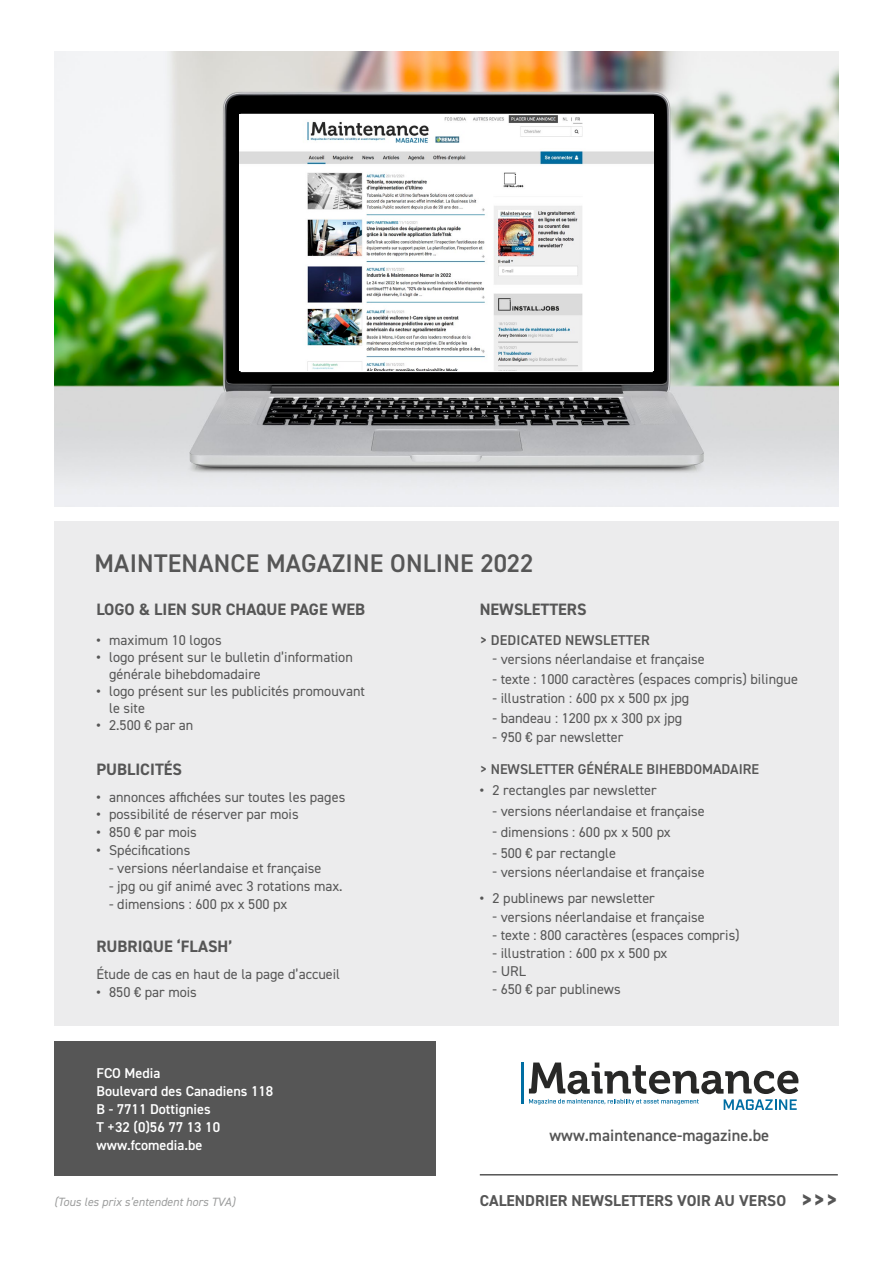
<style>
.page{position:relative;width:893px;height:1263px;background:#fff}
.page>*{position:absolute;margin:0;border:0;box-sizing:border-box;transform-origin:0 0}
.t1{font:600 25.5px "DIN2014";letter-spacing:.01em;color:#565656}
.t2{font:700 16.5px "DIN2014";color:#565656}
.t3{font:600 16.5px "DIN2014";color:#565656}
.t4{font:700 15.75px "DIN2014";color:#565656}
.t5{font:14.25px/17.1px "DIN2014";color:#565656}
.t6{font:600 14.25px/18px "DIN2014";color:#fff}
.t7{font:600 14.25px "DIN2014";color:#565656}
.t8{font:italic 12px "DIN2014";color:#9c9d9d}
.s1{font-weight:700}
.s2{font-size:24px}
</style>
<div class="page">
<div style="left:54px;top:521px;width:785px;height:504px;background:#ececed"></div>
<div style="left:54px;top:1041px;width:382px;height:134px;background:#565656"></div>
<img style="left:54px;top:52px;width:785px;height:454px">
<img style="left:240px;top:114px;width:413px;height:257px">
<hr style="left:480px;top:1174px;width:358px;height:1px;background:#000">
<svg style="left:529px;top:1062px;width:269px;height:48px"></svg>
<hr style="left:521px;top:1063px;width:2px;height:41px;background:#006ea3">
<h1 class="t1" style="left:94px;top:546px;width:441px">MAINTENANCE MAGAZINE ONLINE 2022</h1>
<p class="t2" style="left:96px;top:598px;width:270px">LOGO &amp; LIEN SUR CHAQUE PAGE WEB</p>
<p class="t5" style="left:96px;top:631px;width:127px"><span class="s1">•</span> maximum 10 logos</p>
<p class="t5" style="left:109px;top:648px;width:245px;text-indent:-13px"><span class="s1">•</span> logo présent sur le bulletin d’information générale bihebdomadaire</p>
<p class="t5" style="left:109px;top:682px;width:257px;text-indent:-13px"><span class="s1">•</span> logo présent sur les publicités promouvant le site</p>
<p class="t5" style="left:96px;top:717px;width:98px"><span class="s1">•</span> 2.500 € par an</p>
<p class="t2" style="left:96px;top:759px;width:87px">PUBLICITÉS</p>
<p class="t5" style="left:96px;top:789px;width:250px"><span class="s1">•</span> annonces affichées sur toutes les pages</p>
<p class="t5" style="left:96px;top:806px;width:204px"><span class="s1">•</span> possibilité de réserver par mois</p>
<p class="t5" style="left:96px;top:823px;width:102px"><span class="s1">•</span> 850 € par mois</p>
<p class="t5" style="left:96px;top:841px;width:95px"><span class="s1">•</span> Spécifications</p>
<p class="t5" style="left:109px;top:859px;width:214px">- versions néerlandaise et française</p>
<p class="t5" style="left:109px;top:877px;width:235px">- jpg ou gif animé avec 3 rotations max.</p>
<p class="t5" style="left:109px;top:895px;width:180px">- dimensions : 600 px x 500 px</p>
<p class="t2" style="left:96px;top:935px;width:138px">RUBRIQUE ‘FLASH’</p>
<p class="t5" style="left:96px;top:965px;width:245px">Étude de cas en haut de la page d’accueil</p>
<p class="t5" style="left:96px;top:983px;width:102px"><span class="s1">•</span> 850 € par mois</p>
<p class="t6" style="left:97px;top:1063px;width:178px">FCO Media<br>Boulevard des Canadiens 118<br>B - 7711 Dottignies<br>T +32 (0)56 77 13 10 www.fcomedia.be</p>
<p class="t8" style="left:54px;top:1195px;width:183px">(Tous les prix s’entendent hors TVA)</p>
<p class="t2" style="left:480px;top:598px;width:108px">NEWSLETTERS</p>
<p class="t7" style="left:480px;top:630px;width:172px">&gt; DEDICATED NEWSLETTER</p>
<p class="t5" style="left:493px;top:651px;width:214px">- versions néerlandaise et française</p>
<p class="t5" style="left:493px;top:670px;width:307px">- texte : 1000 caractères (espaces compris) bilingue</p>
<p class="t5" style="left:493px;top:690px;width:198px">- illustration : 600 px x 500 px jpg</p>
<p class="t5" style="left:493px;top:709px;width:191px">- bandeau : 1200 px x 300 px jpg</p>
<p class="t5" style="left:493px;top:729px;width:132px">- 950 € par newsletter</p>
<p class="t7" style="left:480px;top:759px;width:281px">&gt; NEWSLETTER GÉNÉRALE BIHEBDOMADAIRE</p>
<p class="t5" style="left:480px;top:781px;width:179px"><span class="s1">•</span> 2 rectangles par newsletter</p>
<p class="t5" style="left:493px;top:802px;width:214px">- versions néerlandaise et française</p>
<p class="t5" style="left:493px;top:823px;width:180px">- dimensions : 600 px x 500 px</p>
<p class="t5" style="left:493px;top:844px;width:125px">- 500 € par rectangle</p>
<p class="t5" style="left:493px;top:864px;width:214px">- versions néerlandaise et française</p>
<p class="t5" style="left:480px;top:889px;width:177px"><span class="s1">•</span> 2 publinews par newsletter</p>
<p class="t5" style="left:493px;top:909px;width:214px">- versions néerlandaise et française</p>
<p class="t5" style="left:493px;top:927px;width:249px">- texte : 800 caractères (espaces compris)</p>
<p class="t5" style="left:493px;top:945px;width:176px">- illustration : 600 px x 500 px</p>
<p class="t5" style="left:493px;top:963px;width:35px">- URL</p>
<p class="t5" style="left:493px;top:981px;width:130px">- 650 € par publinews</p>
<p class="t3" style="left:549px;top:1124px;width:221px">www.maintenance-magazine.be</p>
<p class="t4" style="left:480px;top:1190px;width:360px">CALENDRIER NEWSLETTERS VOIR AU VERSO <span class="s2">&gt;&gt;&gt;</span></p>
</div>
